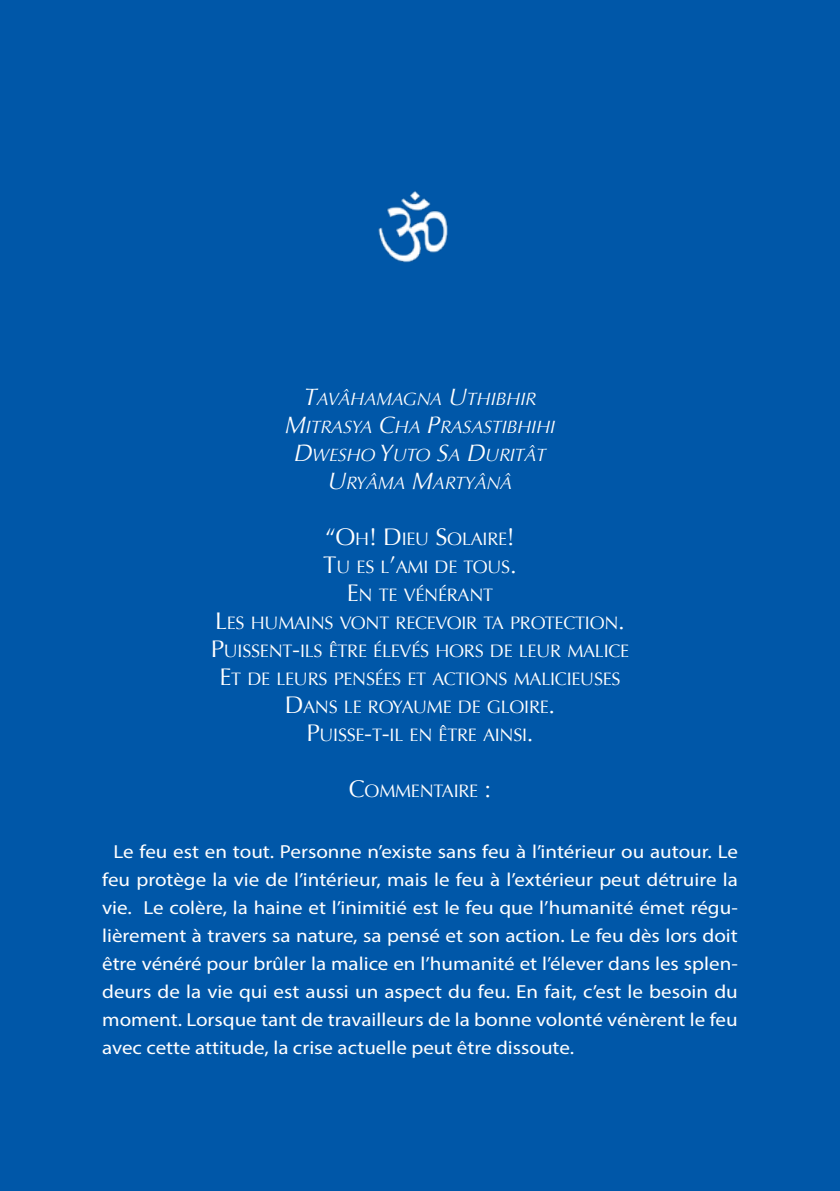
<style>
.page{position:relative;width:840px;height:1191px;background:#fff}
.page>*{position:absolute;margin:0;border:0;box-sizing:border-box;transform-origin:0 0}
.t1{font:18.8px/28px "Myriad Pro";color:#fff;text-align:justify;scale:1.11 1}
.t2{font:18px/28px "Optima";letter-spacing:-.015em;color:#fff;text-align:center}
.t3{font:italic 18px/28px "Optima";letter-spacing:-.015em;color:#fff;text-align:center}
.s1{font-size:24px}
</style>
<div class="page">
<div style="left:0;top:0;width:839px;height:1191px;background:#0057a8"></div>
<img style="left:378px;top:191px;width:70px;height:72px">
<p class="t3" style="left:284px;top:384px;width:272px"><span class="s1">T</span>AVÂHAMAGNA <span class="s1">U</span>THIBHIR<br><span class="s1">M</span>ITRASYA <span class="s1">C</span>HA <span class="s1">P</span>RASASTIBHIHI<br><span class="s1">D</span>WESHO <span class="s1">Y</span>UTO <span class="s1">S</span>A <span class="s1">D</span>URITÂT<br><span class="s1">U</span>RYÂMA <span class="s1">M</span>ARTYÂNÂ</p>
<p class="t2" style="left:210px;top:525px;width:420px"><span class="s1">“O</span>H<span class="s1">! D</span>IEU <span class="s1">S</span>OLAIRE<span class="s1">!<br>T</span>U ES L<span class="s1">’</span>AMI DE TOUS<span class="s1">.<br>E</span>N TE VÉNÉRANT<br><span class="s1">L</span>ES HUMAINS VONT RECEVOIR TA PROTECTION<span class="s1">.<br>P</span>UISSENT<span class="s1">-</span>ILS ÊTRE ÉLEVÉS HORS DE LEUR MALICE<br><span class="s1">E</span>T DE LEURS PENSÉES ET ACTIONS MALICIEUSES<br><span class="s1">D</span>ANS LE ROYAUME DE GLOIRE<span class="s1">.<br>P</span>UISSE<span class="s1">-</span>T<span class="s1">-</span>IL EN ÊTRE AINSI<span class="s1">.</span></p>
<p class="t2" style="left:348px;top:777px;width:144px"><span class="s1">C</span>OMMENTAIRE <span class="s1">:</span></p>
<p class="t1" style="left:102px;top:837px;width:574px;text-indent:11px">Le feu est en tout. Personne n’existe sans feu à l’intérieur ou autour. Le feu protège la vie de l’intérieur, mais le feu à l’extérieur peut détruire la vie. Le colère, la haine et l’inimitié est le feu que l’humanité émet régu&shy;lièrement à travers sa nature, sa pensé et son action. Le feu dès lors doit être vénéré pour brûler la malice en l’humanité et l’élever dans les splen&shy;deurs de la vie qui est aussi un aspect du feu. En fait, c’est le besoin du moment. Lorsque tant de travailleurs de la bonne volonté vénèrent le feu avec cette attitude, la crise actuelle peut être dissoute.</p>
</div>
